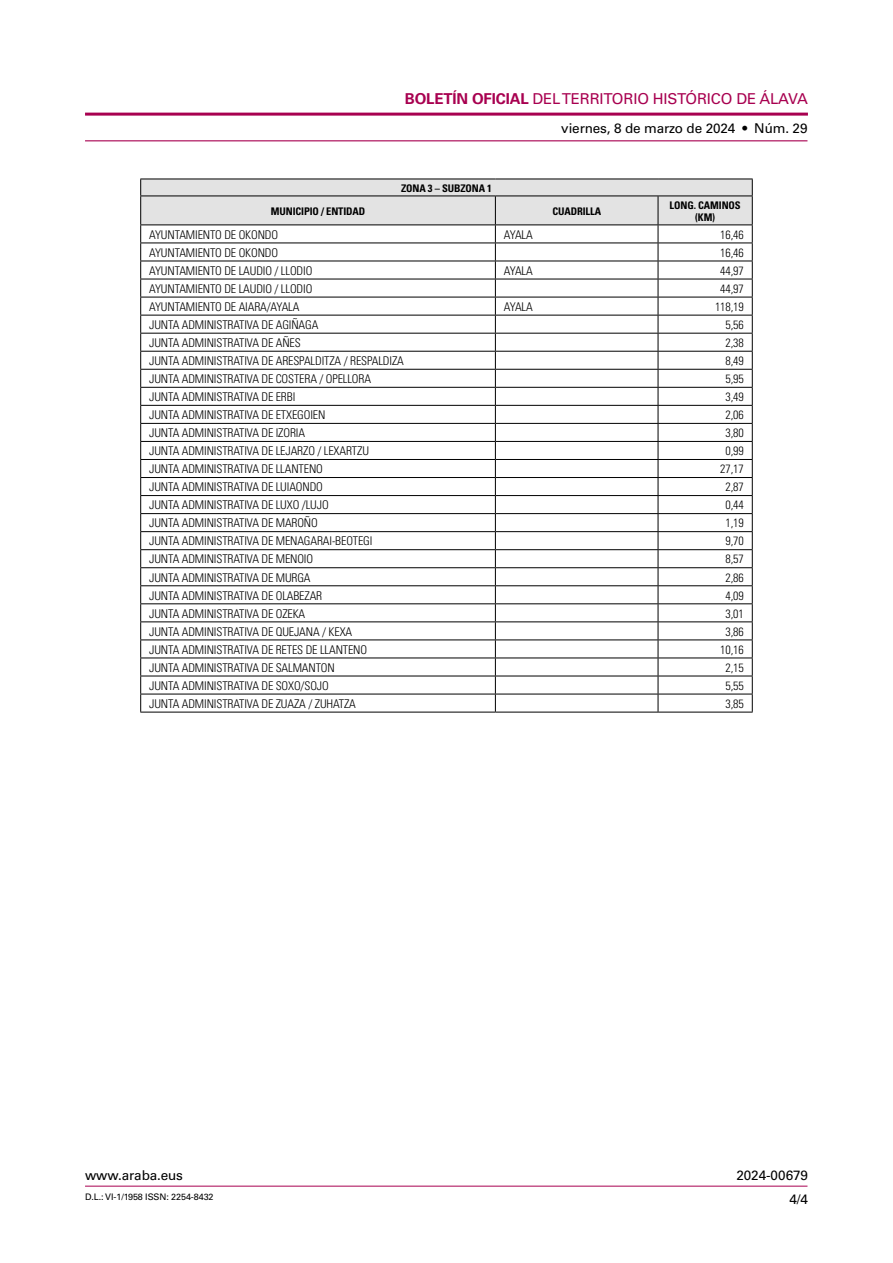
<style>
.page{position:relative;width:893px;height:1263px;background:#fff}
.page>*{position:absolute;margin:0;border:0;box-sizing:border-box;transform-origin:0 0}
.t1{font:15px "Univers LT Std";letter-spacing:-.01em;color:#a80050}
.t2{font:13.5px "Univers LT Std";letter-spacing:-.01em;color:#000}
.CUERPO_TABLA_8_IZDA{font:300 condensed 12px "Univers LT Std";letter-spacing:-.01em;color:#000}
.CUERPO_TABLA_8_DCHA{font:300 condensed 12px "Univers LT Std";letter-spacing:-.01em;color:#000}
.CABECERA_TABLA_7_CEN{font:700 condensed 10.5px/12px "Univers LT Std";letter-spacing:-.01em;color:#000;text-align:center}
.t3{font:9px "Univers LT Std";letter-spacing:-.01em;color:#000}
.s1{font-weight:700}
</style>
<div class="page">
<hr style="left:85px;top:1186px;width:722px;height:1px;background:#a80050">
<hr style="left:85px;top:113px;width:723px;height:3px;background:#a80050">
<hr style="left:85px;top:140px;width:722px;height:1px;background:#a80050">
<svg style="left:140px;top:179px;width:613px;height:533px"></svg>
<hr style="left:140px;top:712px;width:355px;height:1px;background:#000">
<hr style="left:495px;top:712px;width:163px;height:1px;background:#000">
<hr style="left:658px;top:712px;width:95px;height:1px;background:#000">
<p class="t1" style="left:405px;top:90px;width:404px"><span class="s1">BOLETÍN OFICIAL</span> DEL TERRITORIO HISTÓRICO DE ÁLAVA</p>
<p class="CABECERA_TABLA_7_CEN" style="left:401px;top:182px;width:92px">ZONA 3 – SUBZONA 1</p>
<p class="t2" style="left:561px;top:121px;width:248px">viernes, 8 de marzo de 2024 • Núm. 29</p>
<p class="CABECERA_TABLA_7_CEN" style="left:271px;top:205px;width:96px">MUNICIPIO / ENTIDAD</p>
<p class="CABECERA_TABLA_7_CEN" style="left:552px;top:205px;width:50px">CUADRILLA</p>
<p class="CABECERA_TABLA_7_CEN" style="left:670px;top:199px;width:73px">LONG. CAMINOS (KM)</p>
<p class="CUERPO_TABLA_8_IZDA" style="left:149px;top:227px;width:130px">AYUNTAMIENTO DE OKONDO</p>
<p class="CUERPO_TABLA_8_IZDA" style="left:504px;top:227px;width:30px">AYALA</p>
<p class="CUERPO_TABLA_8_DCHA" style="left:720px;top:227px;width:25px">16,46</p>
<p class="CUERPO_TABLA_8_IZDA" style="left:149px;top:245px;width:130px">AYUNTAMIENTO DE OKONDO</p>
<p class="CUERPO_TABLA_8_DCHA" style="left:720px;top:245px;width:25px">16,46</p>
<p class="CUERPO_TABLA_8_IZDA" style="left:149px;top:263px;width:165px">AYUNTAMIENTO DE LAUDIO / LLODIO</p>
<p class="CUERPO_TABLA_8_IZDA" style="left:504px;top:263px;width:30px">AYALA</p>
<p class="CUERPO_TABLA_8_DCHA" style="left:720px;top:263px;width:25px">44,97</p>
<p class="CUERPO_TABLA_8_IZDA" style="left:149px;top:281px;width:165px">AYUNTAMIENTO DE LAUDIO / LLODIO</p>
<p class="CUERPO_TABLA_8_DCHA" style="left:720px;top:281px;width:25px">44,97</p>
<p class="CUERPO_TABLA_8_IZDA" style="left:149px;top:299px;width:152px">AYUNTAMIENTO DE AIARA/AYALA</p>
<p class="CUERPO_TABLA_8_IZDA" style="left:504px;top:299px;width:30px">AYALA</p>
<p class="CUERPO_TABLA_8_DCHA" style="left:715px;top:299px;width:30px">118,19</p>
<p class="CUERPO_TABLA_8_IZDA" style="left:149px;top:317px;width:171px">JUNTA ADMINISTRATIVA DE AGIÑAGA</p>
<p class="CUERPO_TABLA_8_DCHA" style="left:725px;top:317px;width:20px">5,56</p>
<p class="CUERPO_TABLA_8_IZDA" style="left:149px;top:335px;width:153px">JUNTA ADMINISTRATIVA DE AÑES</p>
<p class="CUERPO_TABLA_8_DCHA" style="left:725px;top:335px;width:20px">2,38</p>
<p class="CUERPO_TABLA_8_IZDA" style="left:149px;top:354px;width:256px">JUNTA ADMINISTRATIVA DE ARESPALDITZA / RESPALDIZA</p>
<p class="CUERPO_TABLA_8_DCHA" style="left:725px;top:354px;width:20px">8,49</p>
<p class="CUERPO_TABLA_8_IZDA" style="left:149px;top:372px;width:223px">JUNTA ADMINISTRATIVA DE COSTERA / OPELLORA</p>
<p class="CUERPO_TABLA_8_DCHA" style="left:725px;top:372px;width:20px">5,95</p>
<p class="CUERPO_TABLA_8_IZDA" style="left:149px;top:390px;width:148px">JUNTA ADMINISTRATIVA DE ERBI</p>
<p class="CUERPO_TABLA_8_DCHA" style="left:725px;top:390px;width:20px">3,49</p>
<p class="CUERPO_TABLA_8_IZDA" style="left:149px;top:408px;width:178px">JUNTA ADMINISTRATIVA DE ETXEGOIEN</p>
<p class="CUERPO_TABLA_8_DCHA" style="left:725px;top:408px;width:20px">2,06</p>
<p class="CUERPO_TABLA_8_IZDA" style="left:149px;top:426px;width:157px">JUNTA ADMINISTRATIVA DE IZORIA</p>
<p class="CUERPO_TABLA_8_DCHA" style="left:725px;top:426px;width:20px">3,80</p>
<p class="CUERPO_TABLA_8_IZDA" style="left:149px;top:444px;width:221px">JUNTA ADMINISTRATIVA DE LEJARZO / LEXARTZU</p>
<p class="CUERPO_TABLA_8_DCHA" style="left:725px;top:444px;width:20px">0,99</p>
<p class="CUERPO_TABLA_8_IZDA" style="left:149px;top:462px;width:175px">JUNTA ADMINISTRATIVA DE LLANTENO</p>
<p class="CUERPO_TABLA_8_DCHA" style="left:720px;top:462px;width:25px">27,17</p>
<p class="CUERPO_TABLA_8_IZDA" style="left:149px;top:480px;width:175px">JUNTA ADMINISTRATIVA DE LUIAONDO</p>
<p class="CUERPO_TABLA_8_DCHA" style="left:725px;top:480px;width:20px">2,87</p>
<p class="CUERPO_TABLA_8_IZDA" style="left:149px;top:498px;width:181px">JUNTA ADMINISTRATIVA DE LUXO /LUJO</p>
<p class="CUERPO_TABLA_8_DCHA" style="left:725px;top:498px;width:20px">0,44</p>
<p class="CUERPO_TABLA_8_IZDA" style="left:149px;top:516px;width:170px">JUNTA ADMINISTRATIVA DE MAROÑO</p>
<p class="CUERPO_TABLA_8_DCHA" style="left:725px;top:516px;width:20px">1,19</p>
<p class="CUERPO_TABLA_8_IZDA" style="left:149px;top:534px;width:225px">JUNTA ADMINISTRATIVA DE MENAGARAI-BEOTEGI</p>
<p class="CUERPO_TABLA_8_DCHA" style="left:725px;top:534px;width:20px">9,70</p>
<p class="CUERPO_TABLA_8_IZDA" style="left:149px;top:552px;width:165px">JUNTA ADMINISTRATIVA DE MENOIO</p>
<p class="CUERPO_TABLA_8_DCHA" style="left:725px;top:552px;width:20px">8,57</p>
<p class="CUERPO_TABLA_8_IZDA" style="left:149px;top:570px;width:163px">JUNTA ADMINISTRATIVA DE MURGA</p>
<p class="CUERPO_TABLA_8_DCHA" style="left:725px;top:570px;width:20px">2,86</p>
<p class="CUERPO_TABLA_8_IZDA" style="left:149px;top:588px;width:175px">JUNTA ADMINISTRATIVA DE OLABEZAR</p>
<p class="CUERPO_TABLA_8_DCHA" style="left:725px;top:588px;width:20px">4,09</p>
<p class="CUERPO_TABLA_8_IZDA" style="left:149px;top:606px;width:158px">JUNTA ADMINISTRATIVA DE OZEKA</p>
<p class="CUERPO_TABLA_8_DCHA" style="left:725px;top:606px;width:20px">3,01</p>
<p class="CUERPO_TABLA_8_IZDA" style="left:149px;top:624px;width:205px">JUNTA ADMINISTRATIVA DE QUEJANA / KEXA</p>
<p class="CUERPO_TABLA_8_DCHA" style="left:725px;top:624px;width:20px">3,86</p>
<p class="CUERPO_TABLA_8_IZDA" style="left:149px;top:642px;width:219px">JUNTA ADMINISTRATIVA DE RETES DE LLANTENO</p>
<p class="CUERPO_TABLA_8_DCHA" style="left:720px;top:642px;width:25px">10,16</p>
<p class="CUERPO_TABLA_8_IZDA" style="left:149px;top:660px;width:187px">JUNTA ADMINISTRATIVA DE SALMANTON</p>
<p class="CUERPO_TABLA_8_DCHA" style="left:725px;top:660px;width:20px">2,15</p>
<p class="CUERPO_TABLA_8_IZDA" style="left:149px;top:678px;width:181px">JUNTA ADMINISTRATIVA DE SOXO/SOJO</p>
<p class="CUERPO_TABLA_8_DCHA" style="left:725px;top:678px;width:20px">5,55</p>
<p class="CUERPO_TABLA_8_IZDA" style="left:149px;top:696px;width:208px">JUNTA ADMINISTRATIVA DE ZUAZA / ZUHATZA</p>
<p class="CUERPO_TABLA_8_DCHA" style="left:725px;top:696px;width:20px">3,85</p>
<p class="t2" style="left:85px;top:1167px;width:99px">www.araba.eus</p>
<p class="t3" style="left:85px;top:1192px;width:130px">D.L.: VI-1/1958 ISSN: 2254-8432</p>
<p class="t2" style="left:736px;top:1167px;width:73px">2024-00679</p>
<p class="t2" style="left:789px;top:1191px;width:20px">4/4</p>
</div>
